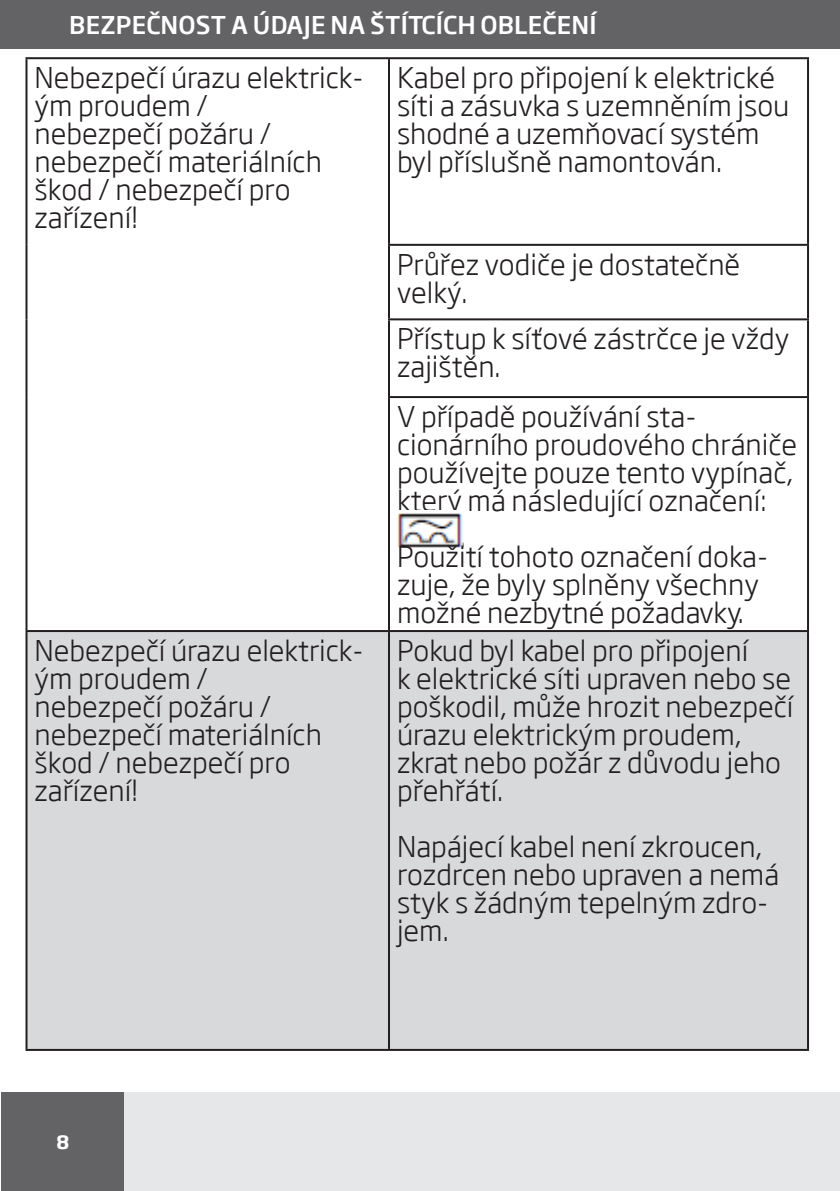
<style>
.page{position:relative;width:840px;height:1191px;background:#fff}
.page>*{position:absolute;margin:0;border:0;box-sizing:border-box;transform-origin:0 0}
.instrukcja-okladka{font:300 28px/28px "Soho Gothic Pro";color:#231f20}
.rozdzial{font:500 24px "Soho Gothic Pro";letter-spacing:.005em;color:#fff}
.t1{font:700 18px "Soho Gothic Pro";color:#fff}
</style>
<div class="page">
<div style="left:1px;top:1092px;width:124px;height:99px;background:#636366"></div>
<div style="left:125px;top:1092px;width:714px;height:99px;background:#e6e7e9"></div>
<div style="left:0;top:0;width:839px;height:49px;background:#636366"></div>
<svg style="left:27px;top:59px;width:779px;height:571px"></svg>
<div style="left:27px;top:632px;width:779px;height:417px;background:#d8d9db"></div>
<hr style="left:25px;top:57px;width:364px;height:2px;background:#231f20">
<hr style="left:25px;top:59px;width:2px;height:186px;background:#231f20">
<hr style="left:389px;top:57px;width:419px;height:2px;background:#231f20">
<hr style="left:388px;top:59px;width:2px;height:185px;background:#231f20">
<hr style="left:806px;top:59px;width:2px;height:185px;background:#231f20">
<hr style="left:25px;top:245px;width:2px;height:74px;background:#231f20">
<hr style="left:388px;top:244px;width:420px;height:2px;background:#231f20">
<hr style="left:388px;top:246px;width:2px;height:72px;background:#231f20">
<hr style="left:806px;top:246px;width:2px;height:72px;background:#231f20">
<hr style="left:25px;top:319px;width:2px;height:78px;background:#231f20">
<hr style="left:388px;top:318px;width:420px;height:2px;background:#231f20">
<hr style="left:388px;top:320px;width:2px;height:76px;background:#231f20">
<hr style="left:806px;top:320px;width:2px;height:76px;background:#231f20">
<hr style="left:25px;top:397px;width:2px;height:233px;background:#231f20">
<hr style="left:388px;top:396px;width:420px;height:2px;background:#231f20">
<hr style="left:388px;top:398px;width:2px;height:232px;background:#231f20">
<hr style="left:806px;top:398px;width:2px;height:232px;background:#231f20">
<hr style="left:25px;top:630px;width:364px;height:2px;background:#231f20">
<hr style="left:25px;top:632px;width:2px;height:417px;background:#231f20">
<hr style="left:389px;top:630px;width:419px;height:2px;background:#231f20">
<hr style="left:388px;top:632px;width:2px;height:417px;background:#231f20">
<hr style="left:806px;top:632px;width:2px;height:417px;background:#231f20">
<hr style="left:25px;top:1049px;width:364px;height:2px;background:#231f20">
<hr style="left:389px;top:1049px;width:419px;height:2px;background:#231f20">
<img style="left:397px;top:510px;width:66px;height:40px">
<p class="rozdzial" style="left:69px;top:6px;width:528px">BEZPEČNOST A ÚDAJE NA ŠTÍTCÍCH OBLEČENÍ</p>
<p class="instrukcja-okladka" style="left:34px;top:62px;width:330px">Nebezpečí úrazu elektrick&shy;ým proudem /</p>
<p class="instrukcja-okladka" style="left:34px;top:118px;width:289px">nebezpečí požáru / nebezpečí materiálních škod / nebezpečí pro zařízení!</p>
<p class="instrukcja-okladka" style="left:397px;top:62px;width:394px">Kabel pro připojení k elektrické síti a zásuvka s uzemněním jsou shodné a uzemňovací systém byl příslušně namontován.</p>
<p class="instrukcja-okladka" style="left:34px;top:635px;width:330px">Nebezpečí úrazu elektrick&shy;ým proudem /</p>
<p class="instrukcja-okladka" style="left:34px;top:691px;width:289px">nebezpečí požáru / nebezpečí materiálních škod / nebezpečí pro zařízení!</p>
<p class="instrukcja-okladka" style="left:397px;top:249px;width:344px">Průřez vodiče je dostatečně velký.</p>
<p class="instrukcja-okladka" style="left:397px;top:323px;width:393px">Přístup k síťové zástrčce je vždy zajištěn.</p>
<p class="instrukcja-okladka" style="left:397px;top:401px;width:401px">V případě používání sta&shy;cionárního proudového chrániče používejte pouze tento vypínač, který má následující označení:</p>
<p class="instrukcja-okladka" style="left:397px;top:541px;width:372px">Použití tohoto označení doka&shy;zuje, že byly splněny všechny možné nezbytné požadavky.</p>
<p class="instrukcja-okladka" style="left:397px;top:635px;width:397px">Pokud byl kabel pro připojení<br>k elektrické síti upraven nebo se poškodil, může hrozit nebezpečí úrazu elektrickým proudem, zkrat nebo požár z důvodu jeho přehřátí.</p>
<p class="instrukcja-okladka" style="left:397px;top:831px;width:383px">Napájecí kabel není zkroucen, rozdrcen nebo upraven a nemá styk s žádným tepelným zdro&shy;jem.</p>
<p class="t1" style="left:56px;top:1127px;width:14px">8</p>
</div>
